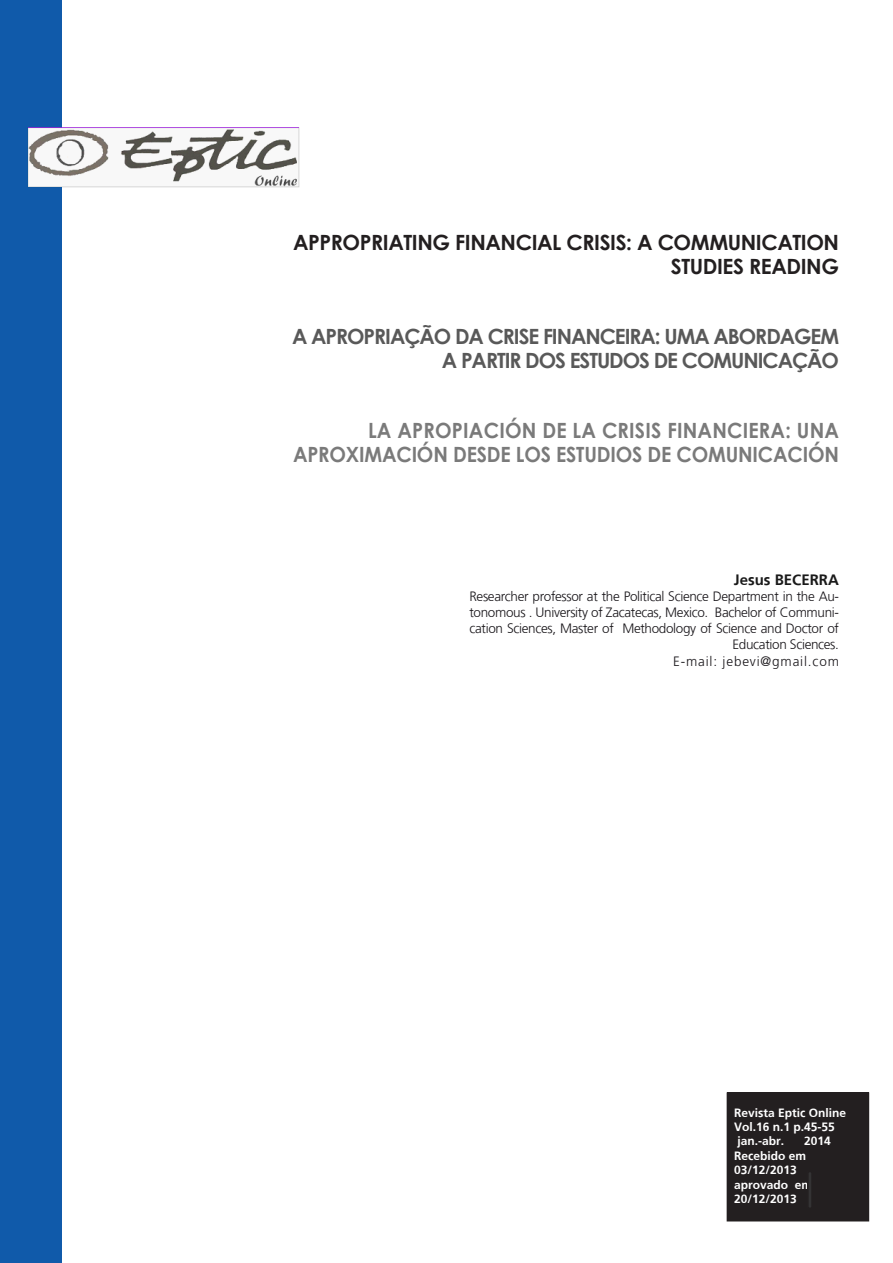
<style>
.page{position:relative;width:893px;height:1263px;background:#fff}
.page>*{position:absolute;margin:0;border:0;box-sizing:border-box;transform-origin:0 0}
.rev_titulo3{font:700 21px/24.2px "Century Gothic";letter-spacing:-.01em;color:#7a7a7a;text-align:right;scale:.94 1}
.rev_titulo2{font:700 21px/24.2px "Century Gothic";letter-spacing:-.05em;color:#595959;text-align:right}
.rev_titulo1{font:700 21px/24.2px "Century Gothic";letter-spacing:-.02em;color:#231f20;text-align:right}
.rev_autor{font:700 15px "Frutiger";color:#1a1a1a}
.biografia_autor{font:300 13.5px/16.2px "Frutiger";letter-spacing:-.025em;color:#1a171b;text-align:right}
.biografia_autor-2{font:300 13.5px "Frutiger";letter-spacing:.06em;color:#1a171b}
.t1{font:700 12px "Frutiger";color:#fff}
</style>
<div class="page">
<div style="left:727px;top:1093px;width:142px;height:128px;background:#231f20"></div>
<div style="left:807px;top:1171px;width:6px;height:38px;border:2px solid #231f20"></div>
<div style="left:0;top:0;width:62px;height:1263px;background:#105aaa"></div>
<img style="left:30px;top:130px;width:267px;height:55px">
<p class="rev_titulo1" style="left:293px;top:229px;width:547px">APPROPRIATING FINANCIAL CRISIS: A COMMUNICATION<br>STUDIES READING</p>
<p class="rev_titulo2" style="left:292px;top:323px;width:548px">A APROPRIAÇÃO DA CRISE FINANCEIRA: UMA ABORDAGEM<br>A PARTIR DOS ESTUDOS DE COMUNICAÇÃO</p>
<p class="rev_titulo3" style="left:293px;top:417px;width:582px">LA APROPIACIÓN DE LA CRISIS FINANCIERA: UNA<br>APROXIMACIÓN DESDE LOS ESTUDIOS DE COMUNICACIÓN</p>
<p class="rev_autor" style="left:734px;top:571px;width:106px">Jesus BECERRA</p>
<p class="biografia_autor" style="left:469px;top:588px;width:371px">Researcher professor at the Political Science Department in the Au&shy;tonomous . University of Zacatecas, Mexico. Bachelor of Communi&shy;cation Sciences, Master of Methodology of Science and Doctor of Education Sciences.</p>
<p class="biografia_autor-2" style="left:673px;top:653px;width:167px">E-mail: jebevi@gmail.com</p>
<p class="t1" style="left:734px;top:1105px;width:114px">Revista Eptic Online</p>
<p class="t1" style="left:734px;top:1120px;width:102px">Vol.16 n.1 p.45-55</p>
<p class="t1" style="left:737px;top:1134px;width:48px">jan.-abr.</p>
<p class="t1" style="left:804px;top:1134px;width:28px">2014</p>
<p class="t1" style="left:734px;top:1148px;width:74px">Recebido em</p>
<p class="t1" style="left:734px;top:1163px;width:64px">03/12/2013</p>
<p class="t1" style="left:734px;top:1177px;width:80px">aprovado em</p>
<p class="t1" style="left:734px;top:1192px;width:64px">20/12/2013</p>
</div>
